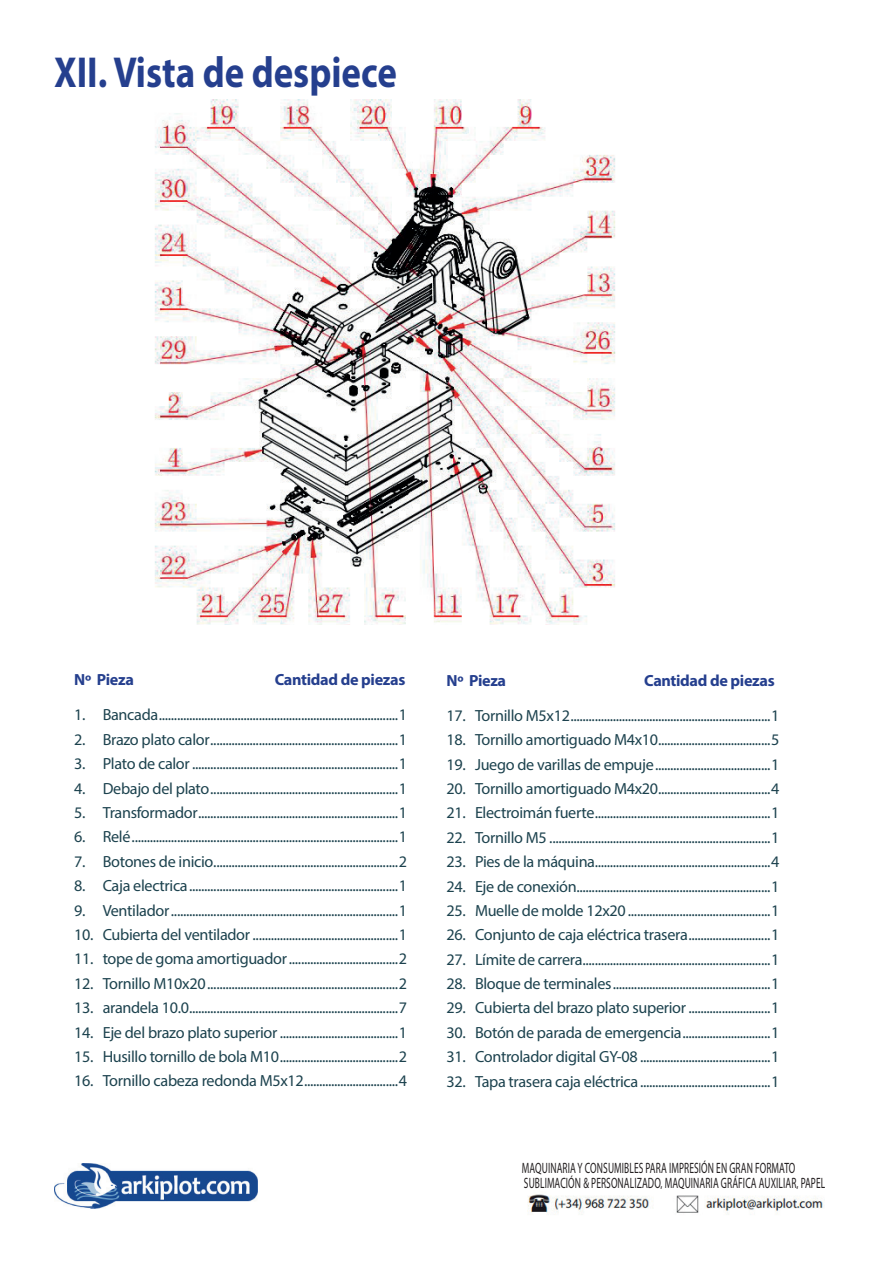
<style>
.page{position:relative;width:893px;height:1263px;background:#fff}
.page>*{position:absolute;margin:0;border:0;box-sizing:border-box;transform-origin:0 0}
.t1{font:700 43.5px "Myriad Pro";color:#253f8e;scale:.85 1}
.t2{font:16.2px "Myriad Pro";letter-spacing:-.02em;color:#1c424e}
.t3{font:700 16.2px "Myriad Pro";letter-spacing:-.02em;color:#253f8e}
.t4{font:15px/14.7px "Myriad Pro";letter-spacing:.01em;color:#231f20;scale:.63 1}
</style>
<div class="page">
<img style="left:54px;top:1164px;width:203px;height:44px">
<img style="left:527px;top:1194px;width:296px;height:21px">
<img style="left:154px;top:100px;width:462px;height:524px">
<h1 class="t1" style="left:54px;top:44px;width:405px">XII. Vista de despiece</h1>
<p class="t3" style="left:74px;top:669px;width:61px">Nº Pieza</p>
<p class="t3" style="left:275px;top:669px;width:132px">Cantidad de piezas</p>
<p class="t2" style="left:74px;top:705px;width:335px">1. Bancada...............................................................................1</p>
<p class="t2" style="left:74px;top:729px;width:335px">2. Brazo plato calor..............................................................1</p>
<p class="t2" style="left:74px;top:754px;width:335px">3. Plato de calor ....................................................................1</p>
<p class="t2" style="left:74px;top:778px;width:335px">4. Debajo del plato..............................................................1</p>
<p class="t2" style="left:74px;top:803px;width:335px">5. Transformador..................................................................1</p>
<p class="t2" style="left:74px;top:827px;width:335px">6. Relé........................................................................................1</p>
<p class="t2" style="left:74px;top:851px;width:335px">7. Botones de inicio.............................................................2</p>
<p class="t2" style="left:74px;top:876px;width:335px">8. Caja electrica.....................................................................1</p>
<p class="t2" style="left:74px;top:900px;width:335px">9. Ventilador...........................................................................1</p>
<p class="t2" style="left:74px;top:924px;width:335px">10. Cubierta del ventilador ................................................1</p>
<p class="t2" style="left:74px;top:949px;width:335px">11. tope de goma amortiguador....................................2</p>
<p class="t2" style="left:74px;top:973px;width:335px">12. Tornillo M10x20...............................................................2</p>
<p class="t2" style="left:74px;top:998px;width:335px">13. arandela 10.0.....................................................................7</p>
<p class="t2" style="left:74px;top:1022px;width:335px">14. Eje del brazo plato superior .......................................1</p>
<p class="t2" style="left:74px;top:1046px;width:335px">15. Husillo tornillo de bola M10.......................................2</p>
<p class="t2" style="left:74px;top:1071px;width:335px">16. Tornillo cabeza redonda M5x12...............................4</p>
<p class="t3" style="left:446px;top:669px;width:61px">Nº Pieza</p>
<p class="t3" style="left:644px;top:669px;width:132px">Cantidad de piezas</p>
<p class="t2" style="left:446px;top:705px;width:335px">17. Tornillo M5x12..................................................................1</p>
<p class="t2" style="left:446px;top:730px;width:335px">18. Tornillo amortiguado M4x10.....................................5</p>
<p class="t2" style="left:446px;top:754px;width:335px">19. Juego de varillas de empuje......................................1</p>
<p class="t2" style="left:446px;top:778px;width:335px">20. Tornillo amortiguado M4x20.....................................4</p>
<p class="t2" style="left:446px;top:803px;width:335px">21. Electroimán fuerte..........................................................1</p>
<p class="t2" style="left:446px;top:827px;width:335px">22. Tornillo M5 .........................................................................1</p>
<p class="t2" style="left:446px;top:852px;width:335px">23. Pies de la máquina..........................................................4</p>
<p class="t2" style="left:446px;top:876px;width:335px">24. Eje de conexión................................................................1</p>
<p class="t2" style="left:446px;top:900px;width:335px">25. Muelle de molde 12x20...............................................1</p>
<p class="t2" style="left:446px;top:925px;width:335px">26. Conjunto de caja eléctrica trasera...........................1</p>
<p class="t2" style="left:446px;top:949px;width:335px">27. Límite de carrera..............................................................1</p>
<p class="t2" style="left:446px;top:974px;width:335px">28. Bloque de terminales....................................................1</p>
<p class="t2" style="left:446px;top:998px;width:335px">29. Cubierta del brazo plato superior ...........................1</p>
<p class="t2" style="left:446px;top:1022px;width:335px">30. Botón de parada de emergencia.............................1</p>
<p class="t2" style="left:446px;top:1047px;width:335px">31. Controlador digital GY-08 ...........................................1</p>
<p class="t2" style="left:446px;top:1071px;width:335px">32. Tapa trasera caja eléctrica...........................................1</p>
<p class="t4" style="left:522px;top:1160px;width:483px">MAQUINARIA Y CONSUMIBLES PARA IMPRESIÓN EN GRAN FORMATO<br>SUBLIMACIÓN &amp; PERSONALIZADO, MAQUINARIA GRÁFICA AUXILIAR, PAPEL</p>
</div>
